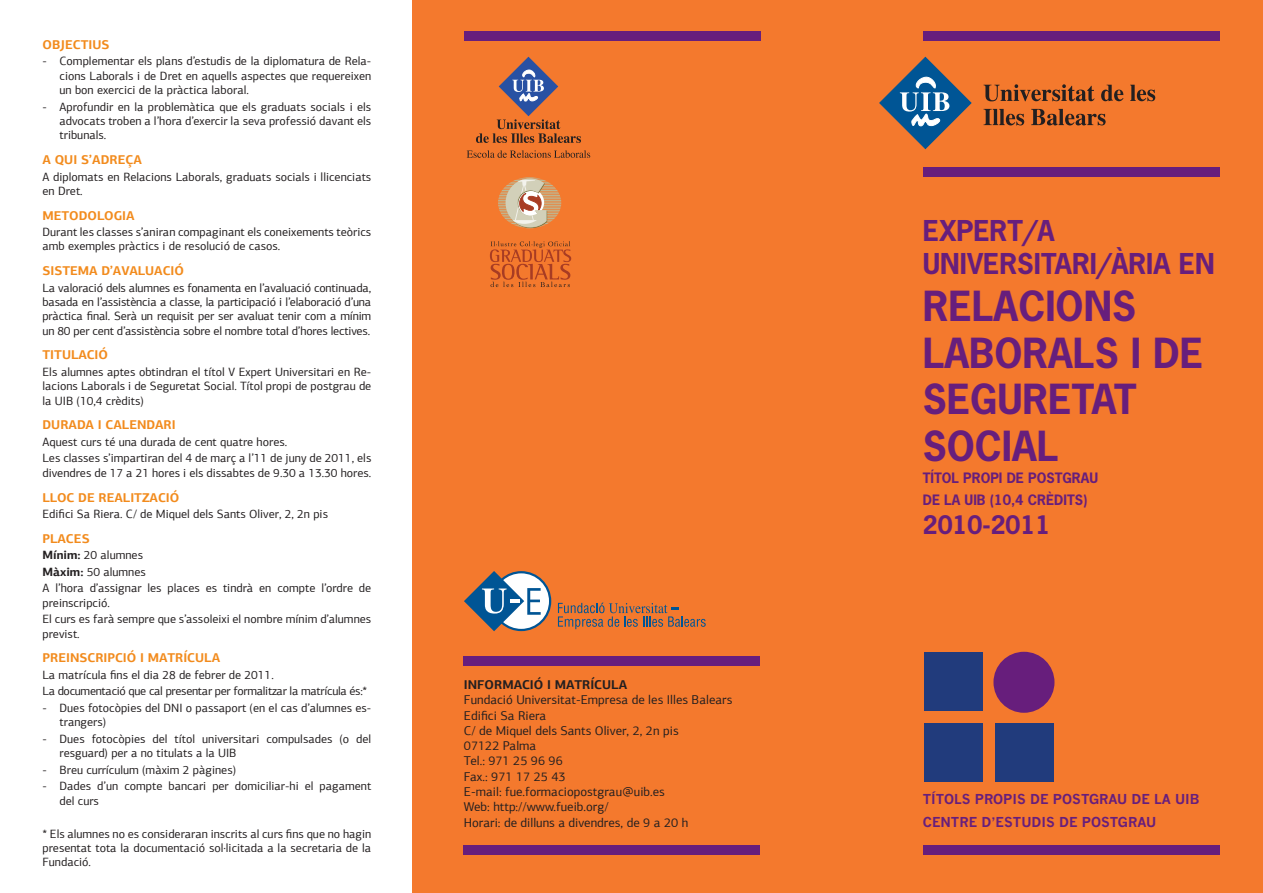
<style>
.page{position:relative;width:1263px;height:893px;background:#fff}
.page>*{position:absolute;margin:0;border:0;box-sizing:border-box;transform-origin:0 0}
.t1{font:700 39px "News Gothic";color:#671e7c}
.t2{font:700 27px "News Gothic";color:#671e7c}
.t3{font:700 24px "News Gothic";color:#671e7c}
.t4{font:700 13.5px "News Gothic";color:#671e7c}
.t5{font:700 13.35px "News Gothic";color:#671e7c}
.t6{font:12.75px "PF Agora Sans Pro";color:#231f20}
.t7{font:700 12.75px "PF Agora Sans Pro";color:#f28b1d}
.t8{font:700 12.75px "PF Agora Sans Pro";color:#231f20}
.t9{font:12px/14.4px "PF Agora Sans Pro";color:#231f20}
.t10{font:12px "PF Agora Sans Pro";letter-spacing:-.025em;color:#231f20}
.s1{font-weight:700}
</style>
<div class="page">
<div style="left:412px;top:0;width:851px;height:893px;background:#f4792d"></div>
<svg style="left:558px;top:603px;width:148px;height:26px"></svg>
<svg style="left:464px;top:571px;width:87px;height:60px"></svg>
<svg style="left:490px;top:241px;width:81px;height:46px"></svg>
<svg style="left:498px;top:177px;width:63px;height:51px"></svg>
<div style="left:923px;top:31px;width:296px;height:9px;background:#671e7c"></div>
<div style="left:464px;top:31px;width:297px;height:9px;background:#671e7c"></div>
<div style="left:463px;top:656px;width:297px;height:9px;background:#671e7c"></div>
<div style="left:463px;top:846px;width:297px;height:9px;background:#671e7c"></div>
<div style="left:923px;top:167px;width:296px;height:9px;background:#671e7c"></div>
<div style="left:923px;top:846px;width:296px;height:9px;background:#671e7c"></div>
<svg style="left:983px;top:84px;width:111px;height:17px"></svg>
<svg style="left:1101px;top:85px;width:22px;height:16px"></svg>
<svg style="left:1130px;top:85px;width:25px;height:16px"></svg>
<svg style="left:983px;top:109px;width:41px;height:16px"></svg>
<svg style="left:1031px;top:109px;width:74px;height:16px"></svg>
<svg style="left:879px;top:57px;width:92px;height:92px"></svg>
<svg style="left:476px;top:57px;width:105px;height:86px"></svg>
<svg style="left:467px;top:150px;width:123px;height:8px"></svg>
<div style="left:924px;top:653px;width:58px;height:58px;background:#213b7c"></div>
<div style="left:924px;top:723px;width:58px;height:58px;background:#213b7c"></div>
<div style="left:995px;top:723px;width:59px;height:58px;background:#213b7c"></div>
<div style="left:993px;top:652px;width:61px;height:61px;background:#671e7c;border-radius:50%"></div>
<p class="t7" style="left:43px;top:36px;width:68px">OBJECTIUS</p>
<p class="t9" style="left:60px;top:54px;width:313px;text-align:justify;text-indent:-17px">- Complementar els plans d’estudis de la diplomatura de Rela&shy;cions Laborals i de Dret en aquells aspectes que requereixen un bon exercici de la pràctica laboral.</p>
<p class="t9" style="left:60px;top:99px;width:313px;text-align:justify;text-indent:-17px">- Aprofundir en la problemàtica que els graduats socials i els advocats troben a l’hora d’exercir la seva professió davant els tribunals.</p>
<p class="t7" style="left:43px;top:152px;width:101px">A QUI S’ADREÇA</p>
<p class="t9" style="left:43px;top:169px;width:330px">A diplomats en Relacions Laborals, graduats socials i llicenciats en Dret.</p>
<p class="t7" style="left:43px;top:207px;width:94px">METODOLOGIA</p>
<p class="t9" style="left:43px;top:225px;width:330px">Durant les classes s’aniran compaginant els coneixements teòrics amb exemples pràctics i de resolució de casos.</p>
<p class="t7" style="left:43px;top:263px;width:143px">SISTEMA D’AVALUACIÓ</p>
<p class="t9" style="left:43px;top:280px;width:330px;text-align:justify">La valoració dels alumnes es fonamenta en l’avaluació continuada, basada en l’assistència a classe, la participació i l’elaboració d’una pràctica final. Serà un requisit per ser avaluat tenir com a mínim un 80 per cent d’assistència sobre el nombre total d’hores lectives.</p>
<p class="t7" style="left:43px;top:347px;width:67px">TITULACIÓ</p>
<p class="t9" style="left:43px;top:365px;width:330px;text-align:justify">Els alumnes aptes obtindran el títol V Expert Universitari en Re&shy;lacions Laborals i de Seguretat Social. Títol propi de postgrau de la UIB (10,4 crèdits)</p>
<p class="t7" style="left:43px;top:417px;width:135px">DURADA I CALENDARI</p>
<p class="t9" style="left:43px;top:435px;width:246px">Aquest curs té una durada de cent quatre hores.</p>
<p class="t9" style="left:43px;top:451px;width:330px">Les classes s’impartiran del 4 de març a l’11 de juny de 2011, els divendres de 17 a 21 hores i els dissabtes de 9.30 a 13.30 hores.</p>
<p class="t7" style="left:43px;top:489px;width:138px">LLOC DE REALITZACIÓ</p>
<p class="t9" style="left:43px;top:507px;width:287px">Edifici Sa Riera. C/ de Miquel dels Sants Oliver, 2, 2n pis</p>
<p class="t7" style="left:43px;top:530px;width:49px">PLACES</p>
<p class="t9" style="left:43px;top:548px;width:102px"><span class="s1">Mínim:</span> 20 alumnes</p>
<p class="t9" style="left:43px;top:564px;width:105px"><span class="s1">Màxim:</span> 50 alumnes</p>
<p class="t9" style="left:43px;top:581px;width:330px">A l’hora d’assignar les places es tindrà en compte l’ordre de preinscripció.</p>
<p class="t9" style="left:43px;top:612px;width:330px">El curs es farà sempre que s’assoleixi el nombre mínim d’alumnes previst.</p>
<p class="t7" style="left:43px;top:650px;width:179px">PREINSCRIPCIÓ I MATRÍCULA</p>
<p class="t9" style="left:43px;top:667px;width:233px">La matrícula fins el dia 28 de febrer de 2011.</p>
<p class="t10" style="left:43px;top:684px;width:326px">La documentació que cal presentar per formalitzar la matrícula és:*</p>
<p class="t9" style="left:60px;top:700px;width:313px;text-indent:-17px">- Dues fotocòpies del DNI o passaport (en el cas d’alumnes es&shy;trangers)</p>
<p class="t9" style="left:60px;top:731px;width:313px;text-indent:-17px">- Dues fotocòpies del títol universitari compulsades (o del resguard) per a no titulats a la UIB</p>
<p class="t9" style="left:43px;top:762px;width:195px">- Breu currículum (màxim 2 pàgines)</p>
<p class="t9" style="left:60px;top:779px;width:313px;text-indent:-17px">- Dades d’un compte bancari per domiciliar-hi el pagament del curs</p>
<p class="t9" style="left:43px;top:826px;width:330px;text-align:justify">* Els alumnes no es consideraran inscrits al curs fins que no hagin presentat tota la documentació sol·licitada a la secretaria de la Fundació.</p>
<p class="t8" style="left:464px;top:676px;width:165px">INFORMACIÓ I MATRÍCULA</p>
<p class="t6" style="left:464px;top:692px;width:270px">Fundació Universitat-Empresa de les Illes Balears</p>
<p class="t6" style="left:464px;top:708px;width:84px">Edifici Sa Riera</p>
<p class="t6" style="left:464px;top:723px;width:216px">C/ de Miquel dels Sants Oliver, 2, 2n pis</p>
<p class="t6" style="left:464px;top:738px;width:74px">07122 Palma</p>
<p class="t6" style="left:464px;top:753px;width:100px">Tel.: 971 25 96 96</p>
<p class="t6" style="left:464px;top:769px;width:103px">Fax.: 971 17 25 43</p>
<p class="t6" style="left:464px;top:784px;width:203px">E-mail: fue.formaciopostgrau@uib.es</p>
<p class="t6" style="left:464px;top:799px;width:146px">Web: http://www.fueib.org/</p>
<p class="t6" style="left:464px;top:815px;width:226px">Horari: de dilluns a divendres, de 9 a 20 h</p>
<p class="t2" style="left:923px;top:213px;width:133px">EXPERT/A</p>
<p class="t2" style="left:923px;top:246px;width:293px">UNIVERSITARI/ÀRIA EN</p>
<p class="t1" style="left:923px;top:280px;width:215px">RELACIONS</p>
<p class="t1" style="left:923px;top:327px;width:282px">LABORALS I DE</p>
<p class="t1" style="left:923px;top:374px;width:215px">SEGURETAT</p>
<p class="t1" style="left:923px;top:421px;width:137px">SOCIAL</p>
<p class="t4" style="left:923px;top:469px;width:177px">TÍTOL PROPI DE POSTGRAU</p>
<p class="t4" style="left:923px;top:491px;width:166px">DE LA UIB (10,4 CRÈDITS)</p>
<p class="t3" style="left:923px;top:509px;width:129px">2010-2011</p>
<p class="t5" style="left:923px;top:791px;width:278px">TÍTOLS PROPIS DE POSTGRAU DE LA UIB</p>
<p class="t5" style="left:923px;top:814px;width:235px">CENTRE D’ESTUDIS DE POSTGRAU</p>
</div>
